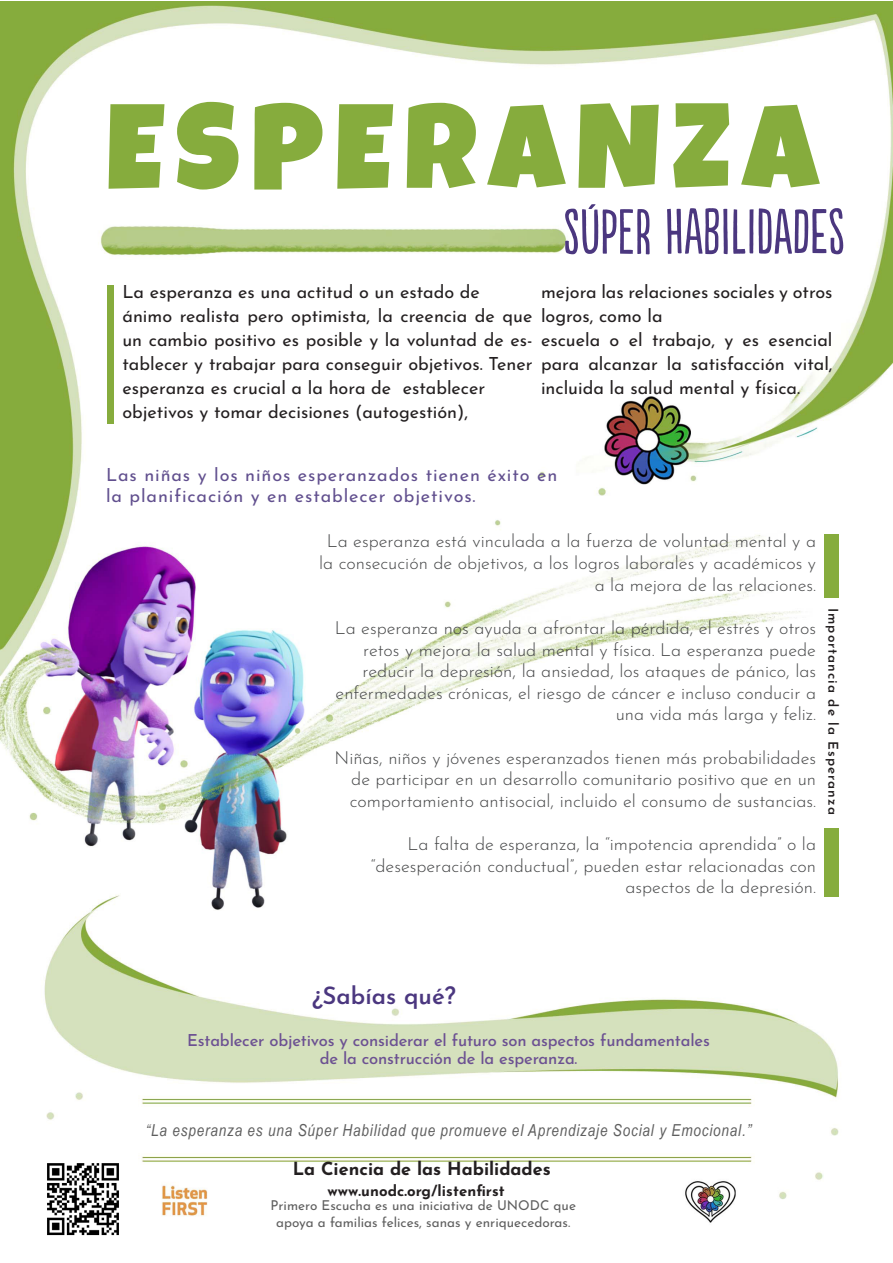
<style>
.page{position:relative;width:893px;height:1263px;background:#fff}
.page>*{position:absolute;margin:0;border:0;box-sizing:border-box;transform-origin:0 0}
.t1{font:120px "Luckiest Guy";letter-spacing:.1em;color:#86ac3d}
.t2{font:60px "Populaire";letter-spacing:.01em;color:#4b377f}
.t3{font:600 24px "Josefin Sans";color:#4b377f}
.t4{font:300 18px/21.6px "Josefin Sans";color:#454647;text-align:right}
.t5{font:18px/24px "Josefin Sans";color:#231f20}
.t6{font:18px/21.6px "Josefin Sans";letter-spacing:.05em;color:#614f8e}
.t7{font:700 18px "Josefin Sans";color:#231f20}
.t8{font:500 16.5px/18px "Josefin Sans";letter-spacing:-.01em;color:#6c5192;text-align:center}
.t9{font:italic 16.5px "Arial Narrow";letter-spacing:.05em;color:#5f5f5f}
.t10{font:700 15px "Josefin Sans";letter-spacing:.005em;color:#231f20}
.t11{font:13.5px/16.2px "Josefin Sans";color:#5f5f5f;text-align:center}
.t12{font:600 13.5px "Josefin Sans";letter-spacing:.075em;color:#231f20}
</style>
<div class="page">
<img style="left:0;top:1px;width:892px;height:1222px">
<img style="left:43px;top:1159px;width:79px;height:77px">
<div style="left:107px;top:285px;width:6px;height:138px;background:#86ac3d"></div>
<div style="left:825px;top:534px;width:14px;height:63px;background:#86ac3d"></div>
<div style="left:825px;top:828px;width:14px;height:68px;background:#86ac3d"></div>
<h1 class="t1" style="left:106px;top:104px;width:714px">ESPERANZA</h1>
<h2 class="t2" style="left:564px;top:200px;width:283px">SÚPER HABILIDADES</h2>
<p class="t5" style="left:122px;top:282px;width:412px">La esperanza es una actitud o un estado de ánimo realista pero optimista, la creencia de que un cambio positivo es posible y la voluntad de es&shy;tablecer y trabajar para conseguir objetivos. Tener esperanza es crucial a la hora de establecer objetivos y tomar decisiones (autogestión),</p>
<p class="t5" style="left:541px;top:282px;width:293px">mejora las relaciones sociales y otros logros, como la<br>escuela o el trabajo, y es esencial para alcanzar la satisfacción vital, incluida la salud mental y física.</p>
<p class="t6" style="left:106px;top:466px;width:453px">Las niñas y los niños esperanzados tienen éxito en la planificación y en establecer objetivos.</p>
<p class="t4" style="left:319px;top:532px;width:498px">La esperanza está vinculada a la fuerza de voluntad mental y a la consecución de objetivos, a los logros laborales y académicos y a la mejora de las relaciones.</p>
<p class="t4" style="left:335px;top:619px;width:483px">La esperanza nos ayuda a afrontar la pérdida, el estrés y otros retos y mejora la salud mental y física. La esperanza puede reducir la depresión, la ansiedad, los ataques de pánico, las enfermedades crónicas, el riesgo de cáncer e incluso conducir a una vida más larga y feliz.</p>
<p class="t4" style="left:350px;top:748px;width:468px;text-align:justify;text-indent:-15px">Niñas, niños y jóvenes esperanzados tienen más probabilidades de participar en un desarrollo comunitario positivo que en un comportamiento antisocial, incluido el consumo de sustancias.</p>
<p class="t4" style="left:371px;top:835px;width:447px">La falta de esperanza, la “impotencia aprendida” o la “desesperación conductual”, pueden estar relacionadas con aspectos de la depresión.</p>
<p class="t12" style="left:839px;top:608px;width:208px;rotate:90deg">Importancia de la Esperanza</p>
<h3 class="t3" style="left:312px;top:985px;width:145px">¿Sabías qué?</h3>
<p class="t8" style="left:187px;top:1033px;width:524px">Establecer objetivos y considerar el futuro son aspectos fundamentales de la construcción de la esperanza.</p>
<p class="t9" style="left:146px;top:1120px;width:607px">“La esperanza es una Súper Habilidad que promueve el Aprendizaje Social y Emocional.”</p>
<p class="t7" style="left:293px;top:1161px;width:260px">La Ciencia de las Habilidades</p>
<p class="t11" style="left:270px;top:1199px;width:307px">Primero Escucha es una iniciativa de UNODC que apoya a familias felices, sanas y enriquecedoras.</p>
<p class="t10" style="left:328px;top:1184px;width:179px">www.unodc.org/listenfirst</p>
</div>
